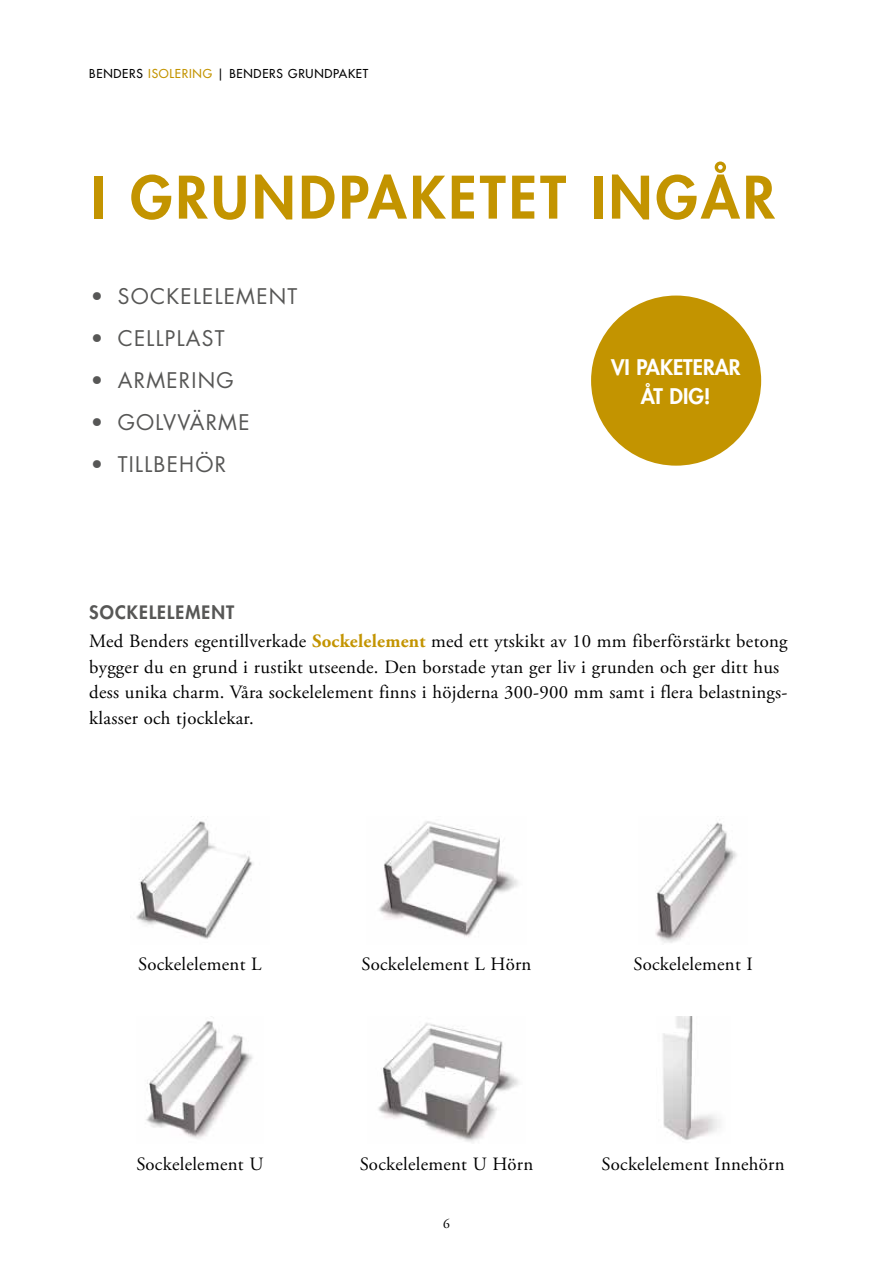
<style>
.page{position:relative;width:893px;height:1263px;background:#fff}
.page>*{position:absolute;margin:0;border:0;box-sizing:border-box;transform-origin:0 0}
.t1{font:800 57px "Futura Std";letter-spacing:.06em;color:#c39400}
.t2{font:21px "Futura Std";letter-spacing:.06em;color:#575756}
.t3{font:800 21px/29.2px "Futura Std";color:#fff;text-align:center}
.t4{font:18.75px/25.5px "Adobe Garamond Pro";letter-spacing:.015em;color:#000}
.t5{font:800 18px "Futura Std";letter-spacing:.06em;color:#575756}
.t6{font:13.5px "Adobe Garamond Pro";color:#000}
.t7{font:500 12px "Futura Std";letter-spacing:.06em;color:#000}
.s1{color:#c39400}
.s2{font-weight:700;color:#c39400}
</style>
<div class="page">
<div style="left:591px;top:296px;width:170px;height:170px;background:#c39400;border-radius:50%"></div>
<img style="left:655px;top:819px;width:82px;height:124px">
<img style="left:379px;top:821px;width:139px;height:116px">
<img style="left:136px;top:816px;width:117px;height:123px">
<img style="left:378px;top:1023px;width:141px;height:119px">
<img style="left:146px;top:1016px;width:107px;height:123px">
<img style="left:663px;top:1016px;width:57px;height:124px">
<p class="t7" style="left:89px;top:66px;width:281px">BENDERS <span class="s1">ISOLERING</span> | BENDERS GRUNDPAKET</p>
<h1 class="t1" style="left:91px;top:161px;width:686px">I GRUNDPAKETET INGÅR</h1>
<p class="t2" style="left:91px;top:283px;width:208px">• SOCKELELEMENT</p>
<p class="t2" style="left:91px;top:325px;width:135px">• CELLPLAST</p>
<p class="t2" style="left:91px;top:367px;width:145px">• ARMERING</p>
<p class="t2" style="left:91px;top:409px;width:160px">• GOLVVÄRME</p>
<p class="t2" style="left:91px;top:451px;width:137px">• TILLBEHÖR</p>
<p class="t3" style="left:611px;top:352px;width:131px">VI PAKETERAR<br>ÅT DIG!</p>
<p class="t5" style="left:89px;top:601px;width:146px">SOCKELELEMENT</p>
<p class="t4" style="left:89px;top:629px;width:700px">Med Benders egentillverkade <span class="s2">Sockelelement</span> med ett ytskikt av 10 mm fiberförstärkt betong bygger du en grund i rustikt utseende. Den borstade ytan ger liv i grunden och ger ditt hus dess unika charm. Våra sockelelement finns i höjderna 300-900 mm samt i flera belastnings&shy;klasser och tjocklekar.</p>
<p class="t4" style="left:138px;top:952px;width:125px">Sockelelement L</p>
<p class="t4" style="left:362px;top:952px;width:171px">Sockelelement L Hörn</p>
<p class="t4" style="left:633px;top:952px;width:121px">Sockelelement I</p>
<p class="t4" style="left:136px;top:1152px;width:128px">Sockelelement U</p>
<p class="t4" style="left:360px;top:1152px;width:175px">Sockelelement U Hörn</p>
<p class="t4" style="left:602px;top:1152px;width:185px">Sockelelement Innehörn</p>
<p class="t6" style="left:443px;top:1216px;width:8px">6</p>
</div>
